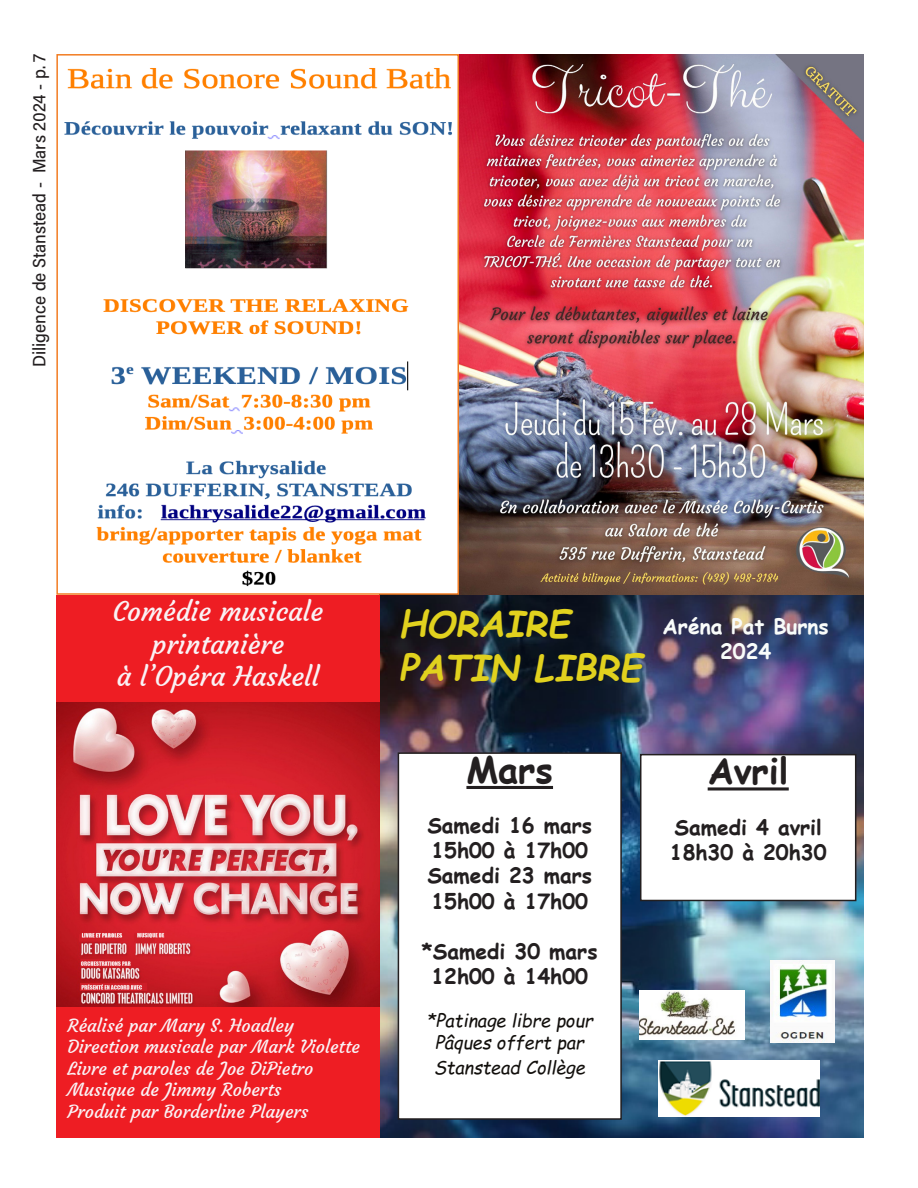
<style>
.page{position:relative;width:918px;height:1188px;background:#fff}
.page>*{position:absolute;margin:0;border:0;box-sizing:border-box;transform-origin:0 0}
.t1{font:italic 700 36px/43.2px "Comic Sans MS";color:#e1d11e}
.t2{font:700 36px "Comic Sans MS";color:#231f20}
.t3{font:27px "Courgette";color:#faf2f5}
.t4{font:700 21px "Comic Sans MS";color:#231f20}
.t5{font:700 21px/25.2px "Comic Sans MS";color:#f9fcfa;text-align:center}
.t6{font:18px "Courgette";color:#faf2f5}
.t7{font:italic 18px/21.6px "Comic Sans MS";color:#120f0c;text-align:center}
.t8{font:18px "Acumin Variable Concept";color:#231f20}
</style>
<div class="page">
<img style="left:380px;top:595px;width:484px;height:543px">
<img style="left:640px;top:990px;width:104px;height:50px">
<img style="left:771px;top:960px;width:63px;height:82px">
<img style="left:658px;top:1061px;width:161px;height:55px">
<div style="left:398px;top:753px;width:223px;height:366px;background:#fff"></div>
<hr style="left:466px;top:786px;width:87px;height:3px;background:#231f20">
<div style="left:398px;top:752px;width:224px;height:368px;border:2px solid #231f20"></div>
<img style="left:64px;top:55px;width:800px;height:540px">
<div style="left:56px;top:54px;width:403px;height:541px;border:2px solid #f27c22"></div>
<div style="left:56px;top:595px;width:324px;height:543px;background:#ee1d23"></div>
<div style="left:641px;top:755px;width:215px;height:145px;background:#fff"></div>
<svg style="left:708px;top:787px;width:81px;height:4px"></svg>
<div style="left:640px;top:754px;width:216px;height:147px;border:2px solid #231f20"></div>
<img style="left:56px;top:702px;width:324px;height:304px">
<p class="t8" style="left:27px;top:367px;width:315px;rotate:-90deg">Diligence de Stanstead - Mars 2024 - p. 7</p>
<p class="t3" style="left:113px;top:595px;width:212px">Comédie musicale</p>
<p class="t3" style="left:152px;top:627px;width:134px">printanière</p>
<p class="t3" style="left:117px;top:660px;width:204px">à l’Opéra Haskell</p>
<p class="t6" style="left:67px;top:1014px;width:228px">Réalisé par Mary S. Hoadley</p>
<p class="t6" style="left:67px;top:1036px;width:294px">Direction musicale par Mark Violette</p>
<p class="t6" style="left:67px;top:1057px;width:248px">Livre et paroles de Joe DiPietro</p>
<p class="t6" style="left:67px;top:1079px;width:215px">Musique de Jimmy Roberts</p>
<p class="t6" style="left:67px;top:1100px;width:243px">Produit par Borderline Players</p>
<p class="t1" style="left:399px;top:601px;width:244px">HORAIRE<br>PATIN LIBRE</p>
<p class="t5" style="left:663px;top:613px;width:168px">Aréna Pat Burns<br>2024</p>
<p class="t2" style="left:466px;top:743px;width:88px">Mars</p>
<p class="t4" style="left:427px;top:810px;width:166px">Samedi 16 mars</p>
<p class="t4" style="left:431px;top:835px;width:158px">15h00 à 17h00</p>
<p class="t4" style="left:427px;top:860px;width:166px">Samedi 23 mars</p>
<p class="t4" style="left:431px;top:886px;width:158px">15h00 à 17h00</p>
<p class="t4" style="left:422px;top:936px;width:177px">*Samedi 30 mars</p>
<p class="t4" style="left:431px;top:961px;width:158px">12h00 à 14h00</p>
<p class="t7" style="left:426px;top:1010px;width:168px">*Patinage libre pour<br>Pâques offert par</p>
<p class="t7" style="left:434px;top:1056px;width:153px">Stanstead Collège</p>
<p class="t2" style="left:708px;top:745px;width:83px">Avril</p>
<p class="t4" style="left:675px;top:811px;width:149px">Samedi 4 avril</p>
<p class="t4" style="left:670px;top:837px;width:158px">18h30 à 20h30</p>
</div>
